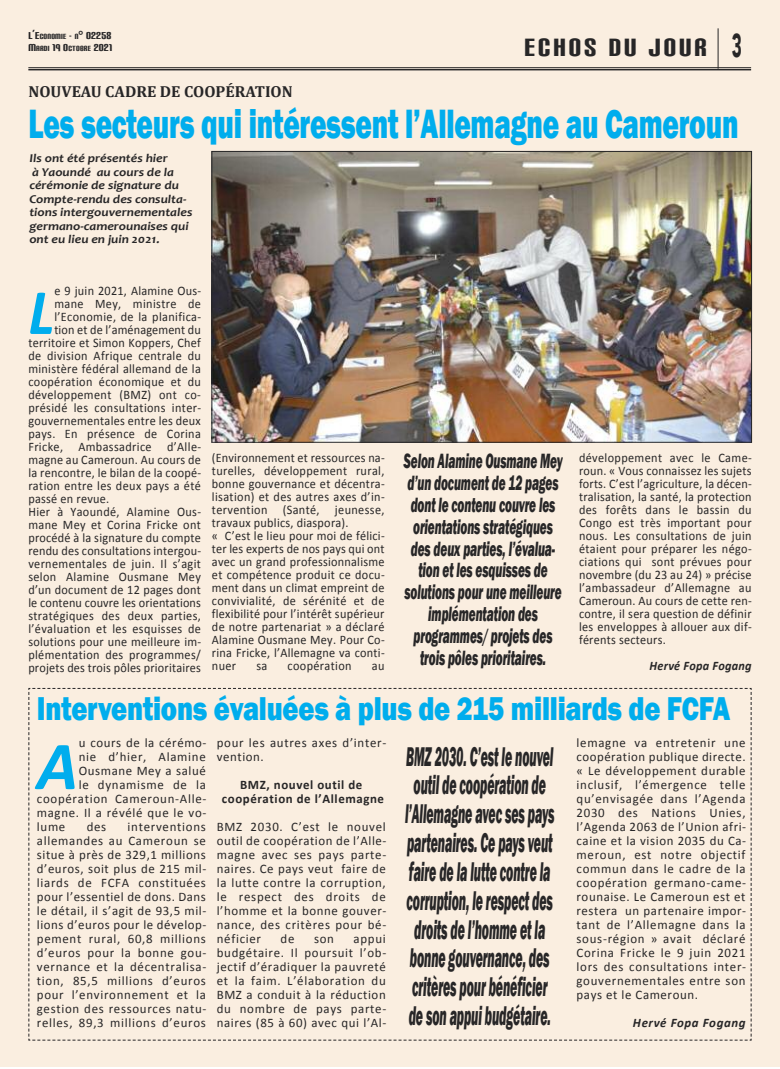
<style>
.page{position:relative;width:780px;height:1069px;background:#fff}
.page>*{position:absolute;margin:0;border:0;box-sizing:border-box;transform-origin:0 0}
.t1{font:italic 700 69px "Calibri";color:#00aded}
.t2{font:italic 700 65px "Calibri";color:#00aded;scale:.94 1}
.t3{font:800 42.1px "Franklin Gothic";letter-spacing:-.01em;color:#00aded;scale:.67 1}
.t4{font:800 34px "Franklin Gothic";letter-spacing:-.01em;color:#00aded;scale:.81 1}
.t5{font:30px "Carbon Block";letter-spacing:.1em;color:#272627}
.t6{font:italic 800 27.9px/28.8px "Franklin Gothic";letter-spacing:-.01em;color:#272627;text-align:center;scale:.45 1}
.t7{font:italic 800 21.3px/21.8px "Franklin Gothic";letter-spacing:-.01em;color:#272627;text-align:center;scale:.56 1}
.t8{font:700 16px "Cambria";color:#272627}
.t9{font:13px/13px "Calibri";letter-spacing:.03em;color:#272627;scale:.94 1}
.t10{font:13px/14px "Calibri";letter-spacing:.03em;color:#272627;text-align:justify}
.t11{font:13px/14px "Calibri";letter-spacing:.055em;color:#272627}
.t12{font:13px "Calibri";letter-spacing:.01em;color:#272627;scale:.94 1}
.t13{font:700 13px/14px "Calibri";letter-spacing:.045em;color:#272627;text-align:center}
.t14{font:13px "Calibri";letter-spacing:.05em;color:#272627}
.t15{font:italic 700 13px "Calibri";letter-spacing:.035em;color:#272627;scale:.94 1}
.t16{font:italic 700 13px "Calibri";letter-spacing:.035em;color:#272627}
.t17{font:italic 700 12px/13.5px "Candara";color:#272627;scale:1.13 1}
.t18{font:12px "Carbon Block";letter-spacing:.015em;color:#272627}
.t19{font:9px "Carbon Block";letter-spacing:.02em;color:#272627}
.s1{font-size:9px}
.s2{font-family:"Bauhaus 93"}
.s3{font-size:12px}
.s4{font-family:"Avenir";font-weight:900;font-size:33px}
</style>
<div class="page">
<div style="left:0;top:0;width:780px;height:1067px;background:#faeee0"></div>
<hr style="left:28px;top:67px;width:723px;height:1px;background:#272627">
<hr style="left:28px;top:69px;width:723px;height:1px;background:#272627">
<hr style="left:717px;top:28px;width:1px;height:41px;background:#272627">
<img style="left:214px;top:153px;width:535px;height:287px">
<div style="left:212px;top:151px;width:539px;height:291px;border:1px solid #272627"></div>
<svg style="left:28px;top:687px;width:724px;height:354px"></svg>
<p class="t18" style="left:28px;top:30px;width:84px">L’E<span class="s1">CONOMIE</span> - <span class="s1">N</span><span class="s2">°</span> 02258</p>
<p class="t19" style="left:28px;top:43px;width:85px"><span class="s3">M</span>ARDI <span class="s3">19 O</span>CTOBRE <span class="s3">2021</span></p>
<p class="t8" style="left:28px;top:82px;width:266px">NOUVEAU CADRE DE COOPÉRATION</p>
<h3 class="t5" style="left:524px;top:32px;width:219px">ECHOS DU JOUR <span class="s4">3</span></h3>
<h3 class="t3" style="left:28px;top:100px;width:1061px">Les secteurs qui intéressent l’Allemagne au Cameroun</h3>
<p class="t17" style="left:29px;top:153px;width:146px">Ils ont été présentés hier<br>à Yaoundé au cours de la cérémonie de signature du<br>Compte-rendu des consulta&shy;tions intergouvernementales germano-camerounaises qui ont eu lieu en juin 2021.</p>
<p class="t9" style="left:54px;top:284px;width:158px">e 9 juin 2021, Alamine Ous-</p>
<p class="t9" style="left:54px;top:297px;width:157px">mane Mey, ministre de</p>
<p class="t9" style="left:54px;top:310px;width:158px">l’Economie, de la planifica-</p>
<p class="t12" style="left:54px;top:321px;width:157px">tion et de l’aménagement du</p>
<p class="t9" style="left:28px;top:336px;width:185px">territoire et Simon Koppers, Chef</p>
<p class="t9" style="left:28px;top:349px;width:185px">de division Afrique centrale du</p>
<p class="t9" style="left:28px;top:362px;width:185px">ministère fédéral allemand de la</p>
<p class="t9" style="left:28px;top:375px;width:185px">coopération économique et du</p>
<p class="t9" style="left:28px;top:388px;width:185px">développement (BMZ) ont co-</p>
<p class="t9" style="left:28px;top:401px;width:185px">présidé les consultations inter-</p>
<p class="t9" style="left:28px;top:414px;width:185px">gouvernementales entre les deux</p>
<p class="t9" style="left:28px;top:427px;width:185px">pays. En présence de Corina</p>
<p class="t9" style="left:28px;top:440px;width:185px">Fricke, Ambassadrice d’Alle-</p>
<p class="t9" style="left:28px;top:453px;width:185px">magne au Cameroun. Au cours de</p>
<p class="t9" style="left:28px;top:466px;width:185px">la rencontre, le bilan de la coopé-</p>
<p class="t9" style="left:28px;top:479px;width:185px">ration entre les deux pays a été</p>
<p class="t9" style="left:28px;top:492px;width:87px">passé en revue.</p>
<p class="t9" style="left:28px;top:505px;width:185px">Hier à Yaoundé, Alamine Ous-</p>
<p class="t9" style="left:28px;top:518px;width:185px">mane Mey et Corina Fricke ont</p>
<p class="t9" style="left:28px;top:531px;width:185px">procédé à la signature du compte</p>
<p class="t9" style="left:28px;top:544px;width:185px">rendu des consultations intergou-</p>
<p class="t9" style="left:28px;top:557px;width:185px">vernementales de juin. Il s’agit</p>
<p class="t9" style="left:28px;top:570px;width:185px">selon Alamine Ousmane Mey</p>
<p class="t9" style="left:28px;top:583px;width:185px">d’un document de 12 pages dont</p>
<p class="t12" style="left:28px;top:594px;width:185px">le contenu couvre les orientations</p>
<p class="t9" style="left:28px;top:609px;width:185px">stratégiques des deux parties,</p>
<p class="t9" style="left:28px;top:622px;width:185px">l’évaluation et les esquisses de</p>
<p class="t9" style="left:28px;top:635px;width:185px">solutions pour une meilleure im-</p>
<p class="t9" style="left:28px;top:648px;width:185px">plémentation des programmes/</p>
<p class="t9" style="left:28px;top:661px;width:185px">projets des trois pôles prioritaires</p>
<h2 class="t2" style="left:28px;top:285px;width:29px">L</h2>
<p class="t9" style="left:212px;top:451px;width:185px">(Environnement et ressources na&shy;turelles, développement rural, bonne gouvernance et décentra&shy;lisation) et des autres axes d’in&shy;tervention (Santé, jeunesse, travaux publics, diaspora).<br>« C’est le lieu pour moi de félici&shy;ter les experts de nos pays qui ont avec un grand professionnalisme et compétence produit ce docu&shy;ment dans un climat empreint de convivialité, de sérénité et de flexibilité pour l’intérêt supérieur de notre partenariat » a déclaré<br>Alamine Ousmane Mey. Pour Co&shy;rina Fricke, l’Allemagne va conti&shy;nuer</p>
<p class="t9" style="left:256px;top:659px;width:13px">sa</p>
<p class="t9" style="left:287px;top:659px;width:70px">coopération</p>
<p class="t9" style="left:372px;top:659px;width:15px">au</p>
<p class="t7" style="left:403px;top:450px;width:286px">Selon Alamine Ousmane Mey d’un document de 12 pages dont le contenu couvre les orientations stratégiques des deux parties, l’évalua&shy;tion et les esquisses de solutions pour une meilleure implémentation des programmes/ projets des trois pôles prioritaires.</p>
<p class="t9" style="left:579px;top:451px;width:185px;text-align:justify">développement avec le Came&shy;roun. « Vous connaissez les sujets forts. C’est l’agriculture, la décen&shy;tralisation, la santé, la protection des forêts dans le bassin du Congo est très important pour nous. Les consultations de juin étaient pour préparer les négo&shy;ciations qui sont prévues pour novembre (du 23 au 24) » précise l’ambassadeur d’Allemagne au Cameroun. Au cours de cette ren&shy;contre, il sera question de définir les enveloppes à allouer aux dif&shy;férents secteurs.</p>
<p class="t15" style="left:649px;top:660px;width:110px">Hervé Fopa Fogang</p>
<h3 class="t4" style="left:37px;top:689px;width:857px">Interventions évaluées à plus de 215 milliards de FCFA</h3>
<p class="t6" style="left:405px;top:741px;width:334px">BMZ 2030. C’est le nouvel outil de coopération de l’Allemagne avec ses pays partenaires. Ce pays veut faire de la lutte contre la corruption, le respect des droits de l’homme et la bonne gouvernance, des critères pour bénéficier de son appui budgétaire.</p>
<p class="t10" style="left:79px;top:735px;width:129px">u cours de la cérémo-</p>
<p class="t11" style="left:79px;top:749px;width:129px">nie d’hier, Alamine</p>
<p class="t10" style="left:79px;top:763px;width:129px">Ousmane Mey a salué</p>
<p class="t11" style="left:79px;top:777px;width:129px">le dynamisme de la</p>
<p class="t11" style="left:37px;top:791px;width:171px">coopération Cameroun-Alle-</p>
<p class="t14" style="left:37px;top:804px;width:171px">magne. Il a révélé que le vo-</p>
<p class="t10" style="left:37px;top:819px;width:30px">lume</p>
<p class="t10" style="left:87px;top:819px;width:21px">des</p>
<p class="t11" style="left:217px;top:735px;width:171px">pour les autres axes d’inter&shy;vention.</p>
<p class="t13" style="left:222px;top:779px;width:164px">BMZ, nouvel outil de coopération de l’Allemagne</p>
<p class="t10" style="left:217px;top:819px;width:171px">BMZ 2030. C’est le nouvel outil de coopération de l’Alle&shy;magne avec ses pays parte&shy;naires. Ce pays veut faire de la lutte contre la corruption, le respect des droits de l’homme et la bonne gouver&shy;nance, des critères pour bé&shy;néficier</p>
<p class="t10" style="left:576px;top:735px;width:171px">lemagne va entretenir une coopération publique directe. « Le développement durable inclusif, l’émergence telle qu’envisagée dans l’Agenda 2030 des Nations Unies, l’Agenda 2063 de l’Union afri&shy;caine et la vision 2035 du Ca&shy;meroun, est notre objectif commun dans le cadre de la coopération germano-came&shy;rounaise. Le Cameroun est et restera un partenaire impor&shy;tant de l’Allemagne dans la sous-région » avait déclaré Corina Fricke le 9 juin 2021 lors des consultations inter&shy;gouvernementales entre son pays et le Cameroun.</p>
<p class="t16" style="left:633px;top:1017px;width:114px">Hervé Fopa Fogang</p>
<h1 class="t1" style="left:37px;top:737px;width:43px">A</h1>
<p class="t10" style="left:37px;top:819px;width:171px;text-indent:91px">interventions allemandes au Cameroun se situe à près de 329,1 millions d’euros, soit plus de 215 mil&shy;liards de FCFA constituées pour l’essentiel de dons. Dans le détail, il s’agit de 93,5 mil&shy;lions d’euros pour le dévelop&shy;pement rural, 60,8 millions d’euros pour la bonne gou&shy;vernance et la décentralisa&shy;tion, 85,5 millions d’euros pour l’environnement et la gestion des ressources natu&shy;relles, 89,3 millions d’euros</p>
<p class="t10" style="left:280px;top:931px;width:15px">de</p>
<p class="t10" style="left:314px;top:931px;width:21px">son</p>
<p class="t10" style="left:217px;top:931px;width:171px;text-indent:137px">appui budgétaire. Il poursuit l’ob&shy;jectif d’éradiquer la pauvreté et la faim. L’élaboration du BMZ a conduit à la réduction du nombre de pays parte&shy;naires (85 à 60) avec qui l’Al-</p>
</div>
